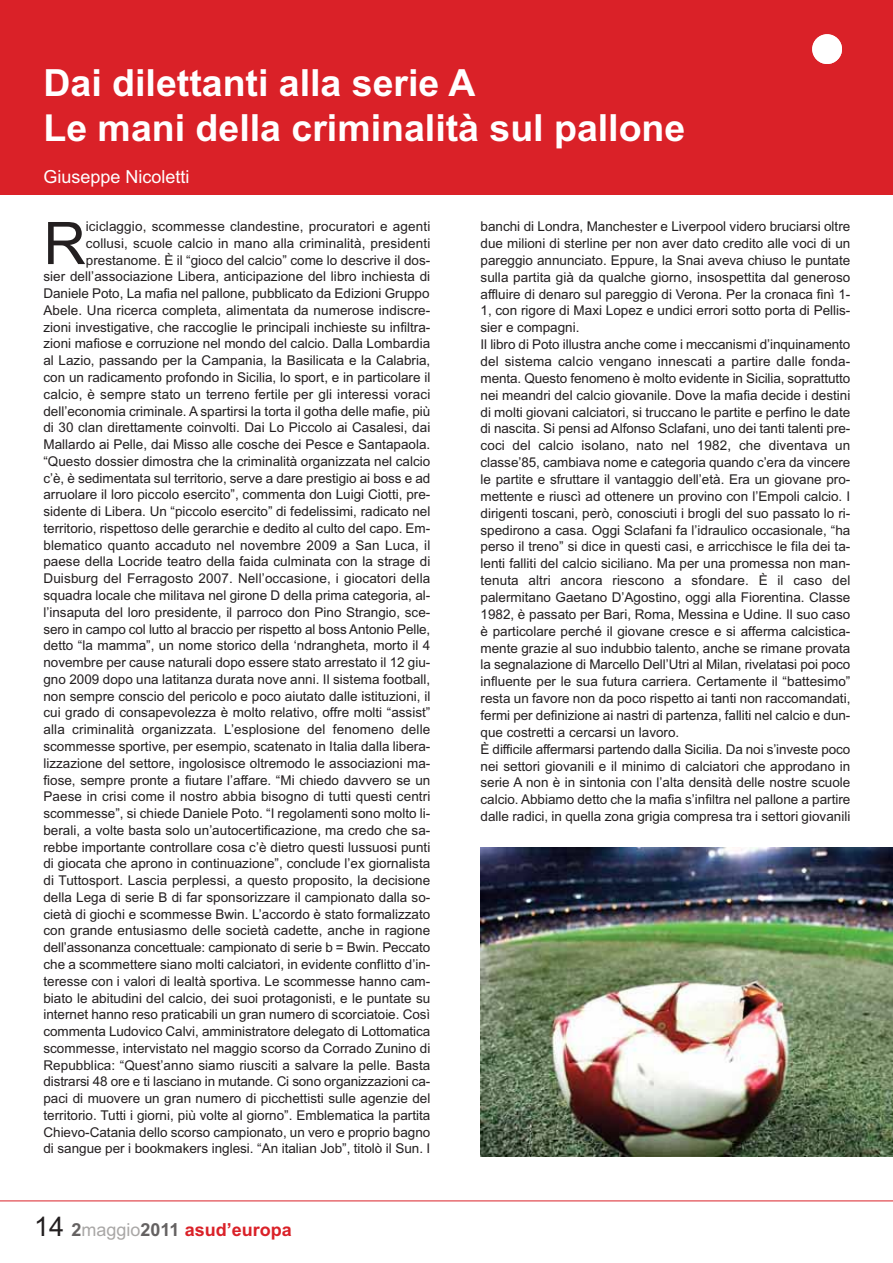
<style>
.page{position:relative;width:893px;height:1263px;background:#fff}
.page>*{position:absolute;margin:0;border:0;box-sizing:border-box;transform-origin:0 0}
.t1{font:58.8px "Arial";color:#231f20}
.t2{font:700 37.5px/45px "Arial";color:#fff}
.t3{font:700 18px "Arial";color:#da2128}
.t4{font:18px "Arial";color:#fff}
.t5{font:13.5px/16.8px "Arial";color:#231f20;text-align:right}
.s1{font-weight:400;font-size:27px;color:#231f20}
.s2{color:#656262}
.s3{font-weight:400;color:#a9a7a6}
</style>
<div class="page">
<div style="left:0;top:0;width:892px;height:194px;background:#da2128"></div>
<hr style="left:0;top:1201px;width:892px;height:1px;background:#da2128">
<img style="left:480px;top:848px;width:412px;height:308px">
<div style="left:812px;top:34px;width:30px;height:30px;background:#fff;border-radius:50%"></div>
<h2 class="t2" style="left:43px;top:64px;width:643px">Dai dilettanti alla serie A<br>Le mani della criminalità sul pallone</h2>
<h3 class="t4" style="left:43px;top:171px;width:147px">Giuseppe Nicoletti</h3>
<p class="t5" style="left:43px;top:219px;width:388px">iciclaggio, scommesse clandestine, procuratori e agenti collusi, scuole calcio in mano alla criminalità, presidenti prestanome. È il “gioco del calcio” come lo descrive il dos-<br>sier dell’associazione Libera, anticipazione del libro inchiesta di Daniele Poto, La mafia nel pallone, pubblicato da Edizioni Gruppo Abele. Una ricerca completa, alimentata da numerose indiscre&shy;zioni investigative, che raccoglie le principali inchieste su infiltra&shy;zioni mafiose e corruzione nel mondo del calcio. Dalla Lombardia al Lazio, passando per la Campania, la Basilicata e la Calabria, con un radicamento profondo in Sicilia, lo sport, e in particolare il calcio, è sempre stato un terreno fertile per gli interessi voraci dell’economia criminale. A spartirsi la torta il gotha delle mafie, più di 30 clan direttamente coinvolti. Dai Lo Piccolo ai Casalesi, dai Mallardo ai Pelle, dai Misso alle cosche dei Pesce e Santapaola. “Questo dossier dimostra che la criminalità organizzata nel calcio c’è, è sedimentata sul territorio, serve a dare prestigio ai boss e ad arruolare il loro piccolo esercito”, commenta don Luigi Ciotti, pre&shy;sidente di Libera. Un “piccolo esercito” di fedelissimi, radicato nel territorio, rispettoso delle gerarchie e dedito al culto del capo. Em&shy;blematico quanto accaduto nel novembre 2009 a San Luca, il paese della Locride teatro della faida culminata con la strage di Duisburg del Ferragosto 2007. Nell’occasione, i giocatori della squadra locale che militava nel girone D della prima categoria, al&shy;l’insaputa del loro presidente, il parroco don Pino Strangio, sce&shy;sero in campo col lutto al braccio per rispetto al boss Antonio Pelle, detto “la mamma”, un nome storico della ‘ndrangheta, morto il 4 novembre per cause naturali dopo essere stato arrestato il 12 giu&shy;gno 2009 dopo una latitanza durata nove anni. Il sistema football, non sempre conscio del pericolo e poco aiutato dalle istituzioni, il cui grado di consapevolezza è molto relativo, offre molti “assist” alla criminalità organizzata. L’esplosione del fenomeno delle scommesse sportive, per esempio, scatenato in Italia dalla libera&shy;lizzazione del settore, ingolosisce oltremodo le associazioni ma&shy;fiose, sempre pronte a fiutare l’affare. “Mi chiedo davvero se un Paese in crisi come il nostro abbia bisogno di tutti questi centri scommesse”, si chiede Daniele Poto. “I regolamenti sono molto li&shy;berali, a volte basta solo un’autocertificazione, ma credo che sa&shy;rebbe importante controllare cosa c’è dietro questi lussuosi punti di giocata che aprono in continuazione”, conclude l’ex giornalista di Tuttosport. Lascia perplessi, a questo proposito, la decisione della Lega di serie B di far sponsorizzare il campionato dalla so&shy;cietà di giochi e scommesse Bwin. L’accordo è stato formalizzato con grande entusiasmo delle società cadette, anche in ragione dell’assonanza concettuale: campionato di serie b = Bwin. Peccato che a scommettere siano molti calciatori, in evidente conflitto d’in&shy;teresse con i valori di lealtà sportiva. Le scommesse hanno cam&shy;biato le abitudini del calcio, dei suoi protagonisti, e le puntate su internet hanno reso praticabili un gran numero di scorciatoie. Così commenta Ludovico Calvi, amministratore delegato di Lottomatica scommesse, intervistato nel maggio scorso da Corrado Zunino di Repubblica: “Quest’anno siamo riusciti a salvare la pelle. Basta distrarsi 48 ore e ti lasciano in mutande. Ci sono organizzazioni ca&shy;paci di muovere un gran numero di picchettisti sulle agenzie del territorio. Tutti i giorni, più volte al giorno”. Emblematica la partita Chievo-Catania dello scorso campionato, un vero e proprio bagno di sangue per i bookmakers inglesi. “An italian Job”, titolò il Sun. I</p>
<p class="t5" style="left:480px;top:219px;width:371px;text-align:left">banchi di Londra, Manchester e Liverpool videro bruciarsi oltre due milioni di sterline per non aver dato credito alle voci di un pareggio annunciato. Eppure, la Snai aveva chiuso le puntate sulla partita già da qualche giorno, insospettita dal generoso affluire di denaro sul pareggio di Verona. Per la cronaca finì 1- 1, con rigore di Maxi Lopez e undici errori sotto porta di Pellis&shy;sier e compagni.<br>Il libro di Poto illustra anche come i meccanismi d’inquinamento del sistema calcio vengano innescati a partire dalle fonda&shy;menta. Questo fenomeno è molto evidente in Sicilia, soprattutto nei meandri del calcio giovanile. Dove la mafia decide i destini di molti giovani calciatori, si truccano le partite e perfino le date di nascita. Si pensi ad Alfonso Sclafani, uno dei tanti talenti pre&shy;coci del calcio isolano, nato nel 1982, che diventava un classe’85, cambiava nome e categoria quando c’era da vincere le partite e sfruttare il vantaggio dell’età. Era un giovane pro&shy;mettente e riuscì ad ottenere un provino con l’Empoli calcio. I dirigenti toscani, però, conosciuti i brogli del suo passato lo ri&shy;spedirono a casa. Oggi Sclafani fa l’idraulico occasionale, “ha perso il treno” si dice in questi casi, e arricchisce le fila dei ta&shy;lenti falliti del calcio siciliano. Ma per una promessa non man&shy;tenuta altri ancora riescono a sfondare. È il caso del palermitano Gaetano D’Agostino, oggi alla Fiorentina. Classe 1982, è passato per Bari, Roma, Messina e Udine. Il suo caso è particolare perché il giovane cresce e si afferma calcistica&shy;mente grazie al suo indubbio talento, anche se rimane provata la segnalazione di Marcello Dell’Utri al Milan, rivelatasi poi poco influente per le sua futura carriera. Certamente il “battesimo” resta un favore non da poco rispetto ai tanti non raccomandati, fermi per definizione ai nastri di partenza, falliti nel calcio e dun&shy;que costretti a cercarsi un lavoro.<br>È difficile affermarsi partendo dalla Sicilia. Da noi s’investe poco nei settori giovanili e il minimo di calciatori che approdano in serie A non è in sintonia con l’alta densità delle nostre scuole calcio. Abbiamo detto che la mafia s’infiltra nel pallone a partire dalle radici, in quella zona grigia compresa tra i settori giovanili</p>
<h1 class="t1" style="left:43px;top:222px;width:44px">R</h1>
<h3 class="t3" style="left:34px;top:1223px;width:259px"><span class="s1">14</span> <span class="s2">2</span><span class="s3">maggio</span><span class="s2">2011</span> asud’europa</h3>
</div>
